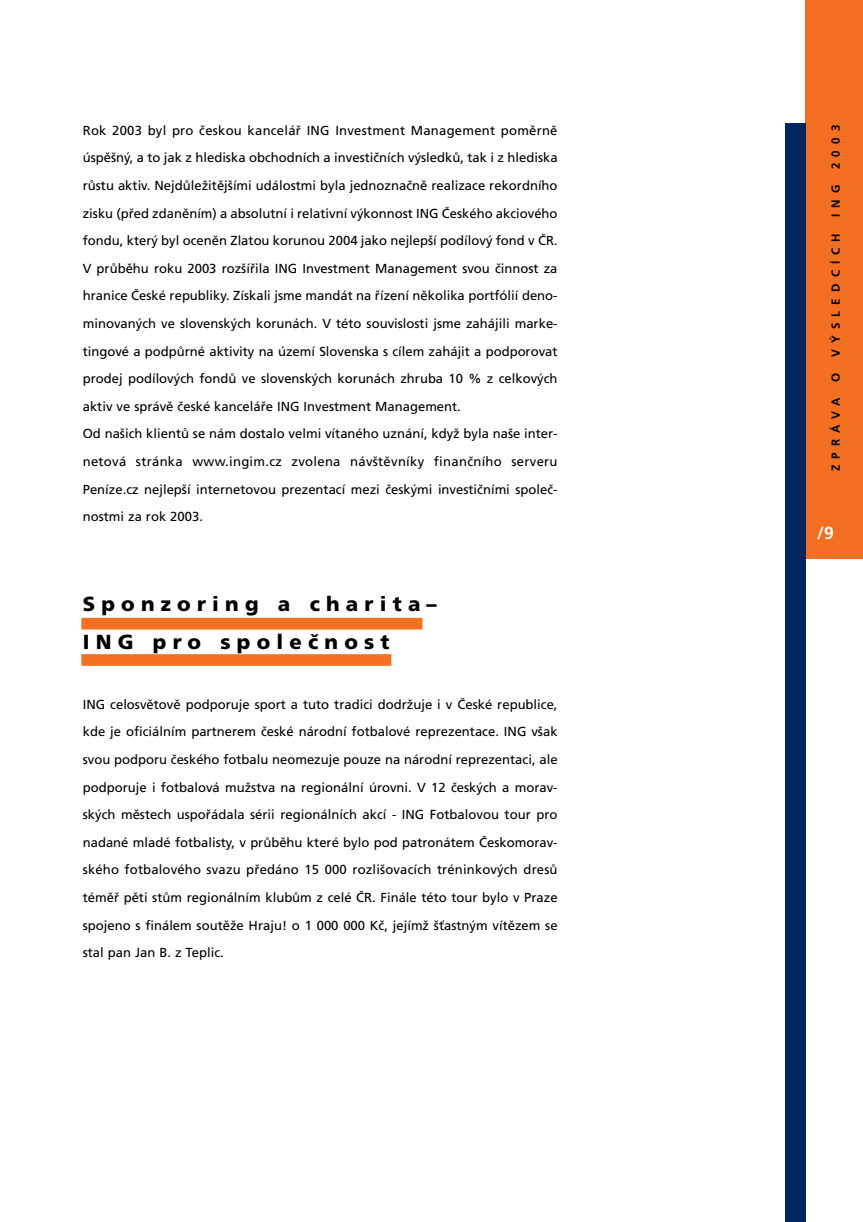
<style>
.page{position:relative;width:863px;height:1222px;background:#fff}
.page>*{position:absolute;margin:0;border:0;box-sizing:border-box;transform-origin:0 0}
.t1{font:900 20.3px/37.8px "Frutiger CE";letter-spacing:.305em;color:#000}
.t2{font:700 17.5px "Frutiger CE";color:#fff}
.t3{font:13.12px/27.7px "Frutiger CE";color:#000}
.t4{font:700 11.55px "Frutiger CE";letter-spacing:.525em;color:#000}
</style>
<div class="page">
<div style="left:805px;top:0;width:58px;height:558px;background:#f36f21"></div>
<div style="left:785px;top:123px;width:20px;height:1098px;background:#002561"></div>
<div style="left:81px;top:618px;width:341px;height:11px;background:#f36f21"></div>
<div style="left:81px;top:654px;width:310px;height:12px;background:#f36f21"></div>
<p class="t3" style="left:83px;top:118px;width:476px">Rok 2003 byl pro českou kancelář ING Investment Management poměrně úspěšný, a to jak z hlediska obchodních a investičních výsledků, tak i z hlediska růstu aktiv. Nejdůležitějšími událostmi byla jednoznačně realizace rekordního zisku (před zdaněním) a absolutní i relativní výkonnost ING Českého akciového fondu, který byl oceněn Zlatou korunou 2004 jako nejlepší podílový fond v ČR.<br>V průběhu roku 2003 rozšířila ING Investment Management svou činnost za hranice České republiky. Získali jsme mandát na řízení několika portfólií deno&shy;minovaných ve slovenských korunách. V této souvislosti jsme zahájili marke&shy;tingové a podpůrné aktivity na území Slovenska s cílem zahájit a podporovat prodej podílových fondů ve slovenských korunách zhruba 10 % z celkových aktiv ve správě české kanceláře ING Investment Management.<br>Od našich klientů se nám dostalo velmi vítaného uznání, když byla naše inter&shy;netová stránka www.ingim.cz zvolena návštěvníky finančního serveru Peníze.cz nejlepší internetovou prezentací mezi českými investičními společ&shy;nostmi za rok 2003.</p>
<h1 class="t1" style="left:83px;top:588px;width:355px">Sponzoring a charita–<br>ING pro společnost</h1>
<p class="t3" style="left:83px;top:692px;width:476px;text-align:justify">ING celosvětově podporuje sport a tuto tradici dodržuje i v České republice, kde je oficiálním partnerem české národní fotbalové reprezentace. ING však svou podporu českého fotbalu neomezuje pouze na národní reprezentaci, ale podporuje i fotbalová mužstva na regionální úrovni. V 12 českých a morav&shy;ských městech uspořádala sérii regionálních akcí - ING Fotbalovou tour pro nadané mladé fotbalisty, v průběhu které bylo pod patronátem Českomorav&shy;ského fotbalového svazu předáno 15 000 rozlišovacích tréninkových dresů téměř pěti stům regionálním klubům z celé ČR. Finále této tour bylo v Praze spojeno s finálem soutěže Hraju! o 1 000 000 Kč, jejímž šťastným vítězem se stal pan Jan B. z Teplic.</p>
<p class="t4" style="left:831px;top:169px;width:46px;rotate:-90deg">2003</p>
<p class="t4" style="left:831px;top:217px;width:34px;rotate:-90deg">ING</p>
<p class="t4" style="left:831px;top:357px;width:125px;rotate:-90deg">VÝSLEDCÍCH</p>
<p class="t4" style="left:831px;top:382px;width:11px;rotate:-90deg">O</p>
<p class="t4" style="left:831px;top:471px;width:75px;rotate:-90deg">ZPRÁVA</p>
<h2 class="t2" style="left:817px;top:526px;width:18px">/9</h2>
</div>
